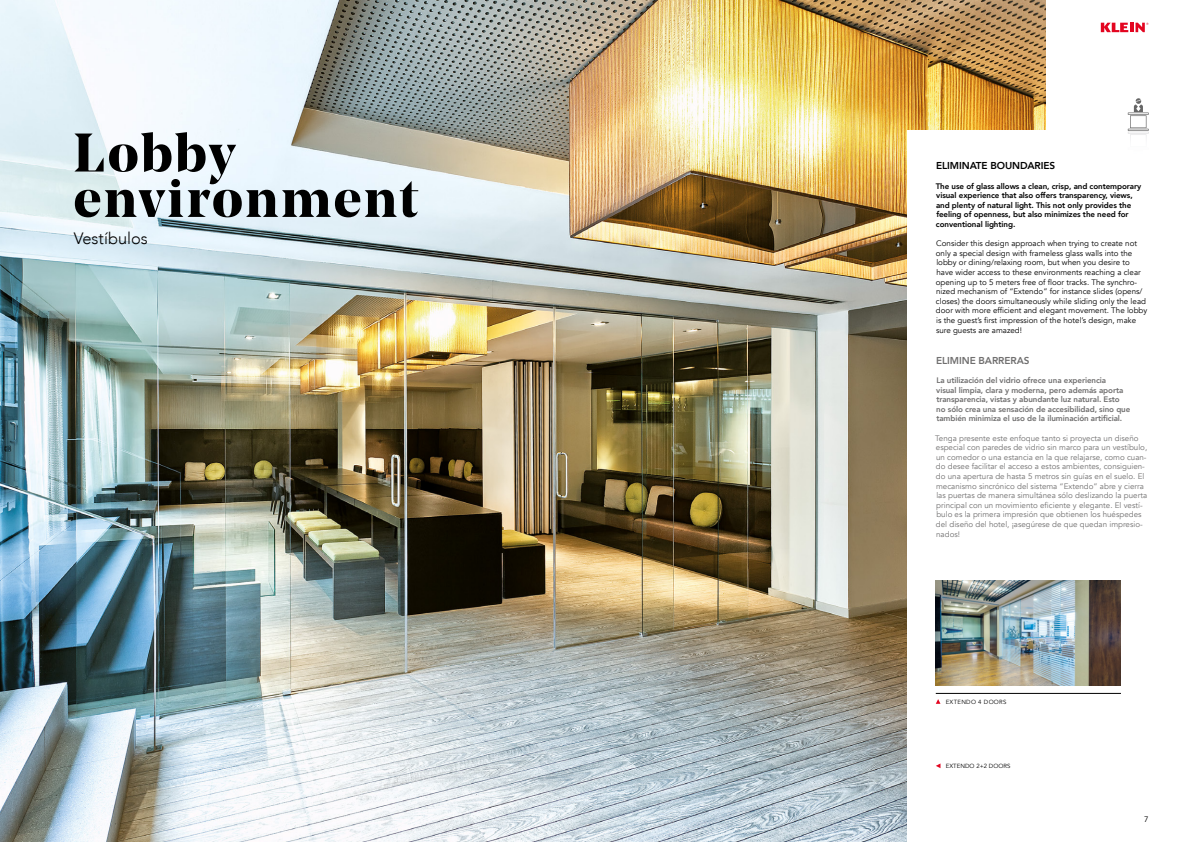
<style>
.page{position:relative;width:1191px;height:842px;background:#fff}
.page>*{position:absolute;margin:0;border:0;box-sizing:border-box;transform-origin:0 0}
.t1{font:700 54.1px "Noe Display";letter-spacing:.05em;color:#000}
.t2{font:300 16.4px "Avenir";color:#000}
.TITULAR_PEQUEÑO_NEGR{font:800 10px "Avenir";letter-spacing:-.01em;color:#000}
.TITULO_PEQUEÑO_GRIS{font:800 10px "Avenir";letter-spacing:-.01em;color:#706f6f}
.Texto_gris{font:8px/9.6px "Avenir";color:#706f6f}
.Texto_negro{font:8px/9.6px "Avenir";color:#000}
.TITULO_PEQUEÑO_GRIS-2{font:800 8px/9.6px "Avenir";letter-spacing:-.01em;color:#706f6f}
.TITULAR_PEQUEÑO_NEGR-2{font:800 8px/9.6px "Avenir";letter-spacing:-.01em;color:#000}
.t3{font:6px "Avenir";letter-spacing:.01em;color:#000}
.t4{font:6px "Avenir";letter-spacing:.05em;color:#000}
</style>
<div class="page">
<svg style="left:1100px;top:23px;width:48px;height:9px"></svg>
<img style="left:0;top:0;width:1045px;height:842px">
<div style="left:907px;top:131px;width:210px;height:711px;background:#fff"></div>
<svg style="left:1127px;top:98px;width:21px;height:42px"></svg>
<svg style="left:936px;top:763px;width:4px;height:5px"></svg>
<hr style="left:935px;top:693px;width:186px;height:1px;background:#000">
<img style="left:935px;top:580px;width:186px;height:105px">
<svg style="left:935px;top:699px;width:5px;height:5px"></svg>
<p class="t1" style="left:74px;top:118px;width:163px">Lobby</p>
<p class="t1" style="left:74px;top:163px;width:345px">environment</p>
<p class="t2" style="left:74px;top:229px;width:76px">Vestíbulos</p>
<p class="TITULAR_PEQUEÑO_NEGR" style="left:936px;top:158px;width:121px">ELIMINATE BOUNDARIES</p>
<p class="TITULAR_PEQUEÑO_NEGR-2" style="left:935px;top:181px;width:207px">The use of glass allows a clean, crisp, and contemporary visual experience that also offers transparency, views, and plenty of natural light. This not only provides the feeling of openness, but also minimizes the need for conventional lighting.</p>
<p class="Texto_negro" style="left:936px;top:239px;width:213px">Consider this design approach when trying to create not only a special design with frameless glass walls into the lobby or dining/relaxing room, but when you desire to have wider access to these environments reaching a clear opening up to 5 meters free of floor tracks. The synchro&shy;nized mechanism of “Extendo” for instance slides (opens/ closes) the doors simultaneously while sliding only the lead door with more efficient and elegant movement. The lobby is the guest’s first impression of the hotel’s design, make sure guests are amazed!</p>
<p class="TITULO_PEQUEÑO_GRIS" style="left:936px;top:353px;width:95px">ELIMINE BARRERAS</p>
<p class="TITULO_PEQUEÑO_GRIS-2" style="left:936px;top:375px;width:196px">La utilización del vidrio ofrece una experiencia<br>visual limpia, clara y moderna, pero además aporta transparencia, vistas y abundante luz natural. Esto no sólo crea una sensación de accesibilidad, sino que también minimiza el uso de la iluminación artificial.</p>
<p class="Texto_gris" style="left:935px;top:433px;width:213px">Tenga presente este enfoque tanto si proyecta un diseño especial con paredes de vidrio sin marco para un vestíbulo, un comedor o una estancia en la que relajarse, como cuan&shy;do desee facilitar el acceso a estos ambientes, consiguien&shy;do una apertura de hasta 5 metros sin guías en el suelo. El mecanismo sincrónico del sistema “Extendo” abre y cierra las puertas de manera simultánea sólo deslizando la puerta principal con un movimiento eficiente y elegante. El vestí&shy;bulo es la primera impresión que obtienen los huéspedes del diseño del hotel, ¡asegúrese de que quedan impresio&shy;nados!</p>
<p class="t4" style="left:945px;top:698px;width:62px">EXTENDO 4 DOORS</p>
<p class="t3" style="left:945px;top:762px;width:66px">EXTENDO 2+2 DOORS</p>
<p class="Texto_negro" style="left:1144px;top:814px;width:6px">7</p>
</div>
